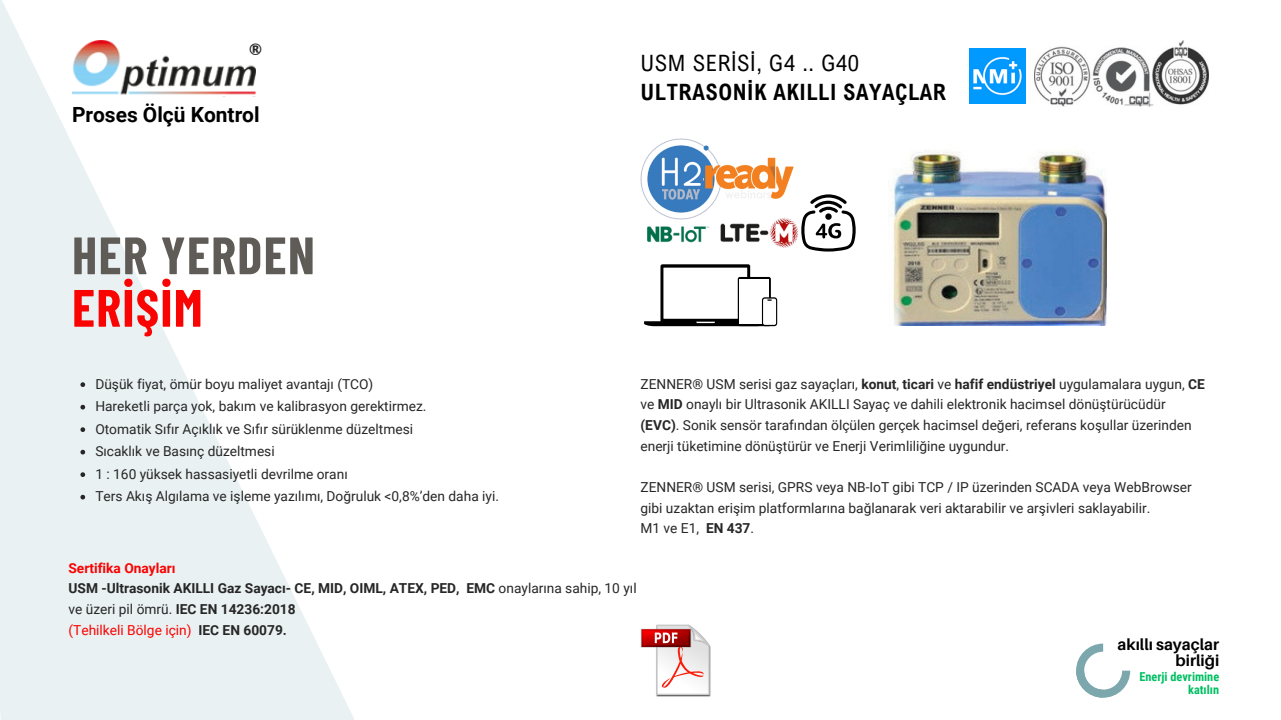
<style>
.page{position:relative;width:1281px;height:720px;background:#fff}
.page>*{position:absolute;margin:0;border:0;box-sizing:border-box;transform-origin:0 0}
.t1{font:700 52.5px "Barlow Condensed";letter-spacing:.025em;color:#5f5c58}
.t2{font:700 52.5px "Barlow Condensed";letter-spacing:.025em;color:#fa0303}
.t3{font:700 22.5px "Arial Nova Cond";letter-spacing:.025em;color:#000}
.t4{font:22.5px "Arial Nova Cond";letter-spacing:.025em;color:#000}
.t5{font:700 20.88px "Roboto";color:#000}
.t6{font:700 15.88px/15.1px "Aileron";color:#000;text-align:right}
.t7{font:800 15.75px "Lato";color:#282828}
.t8{font:13.75px/20.6px "Roboto";color:#262626}
.t9{font:700 13.75px/20.6px "Roboto";color:#262626}
.t10{font:700 12.25px/13.1px "Roboto Condensed";color:#00bf63;text-align:right}
.s1{font-weight:700}
.s2{color:#fa0303}
.s3{font-weight:400}
.s4{font-weight:400;color:#fa0303}
</style>
<div class="page">
<svg style="left:0;top:0;width:354px;height:720px;fill:#eaf1f2"></svg>
<img style="left:893px;top:151px;width:213px;height:174px">
<img style="left:647px;top:217px;width:151px;height:31px">
<img style="left:640px;top:139px;width:81px;height:80px">
<img style="left:704px;top:155px;width:90px;height:49px">
<svg style="left:762px;top:297px;width:15px;height:29px"></svg>
<div style="left:763px;top:299px;width:13px;height:26px;background:#fff;border-radius:2px"></div>
<svg style="left:644px;top:264px;width:128px;height:62px"></svg>
<img style="left:1034px;top:41px;width:175px;height:65px">
<img style="left:969px;top:48px;width:56px;height:56px">
<svg style="left:801px;top:194px;width:54px;height:58px"></svg>
<svg style="left:80px;top:382px;width:5px;height:5px"></svg>
<svg style="left:80px;top:405px;width:5px;height:5px"></svg>
<svg style="left:80px;top:427px;width:5px;height:5px"></svg>
<svg style="left:80px;top:450px;width:5px;height:5px"></svg>
<svg style="left:80px;top:472px;width:5px;height:5px"></svg>
<svg style="left:80px;top:495px;width:5px;height:5px"></svg>
<img style="left:656px;top:696px;width:55px;height:1px">
<svg style="left:641px;top:624px;width:70px;height:72px"></svg>
<img style="left:72px;top:41px;width:184px;height:55px">
<svg style="left:1076px;top:644px;width:54px;height:54px"></svg>
<p class="t7" style="left:249px;top:40px;width:14px">®</p>
<h5 class="t5" style="left:72px;top:103px;width:189px">Proses Ölçü Kontrol</h5>
<h1 class="t1" style="left:72px;top:222px;width:244px">HER YERDEN</h1>
<h1 class="t2" style="left:72px;top:274px;width:132px">ERİŞİM</h1>
<p class="t8" style="left:95px;top:374px;width:279px">Düşük fiyat, ömür boyu maliyet avantajı (TCO)</p>
<p class="t8" style="left:95px;top:396px;width:333px">Hareketli parça yok, bakım ve kalibrasyon gerektirmez.</p>
<p class="t8" style="left:95px;top:419px;width:319px">Otomatik Sıfır Açıklık ve Sıfır sürüklenme düzeltmesi</p>
<p class="t8" style="left:95px;top:441px;width:181px">Sıcaklık ve Basınç düzeltmesi</p>
<p class="t8" style="left:95px;top:464px;width:254px">1 : 160 yüksek hassasiyetli devrilme oranı</p>
<p class="t8" style="left:95px;top:486px;width:405px">Ters Akış Algılama ve işleme yazılımı, Doğruluk &lt;0,8%’den daha iyi.</p>
<h2 class="t4" style="left:640px;top:49px;width:220px">USM SERİSİ, G4 .. G40</h2>
<h2 class="t3" style="left:640px;top:78px;width:307px">ULTRASONİK AKILLI SAYAÇLAR</h2>
<p class="t8" style="left:640px;top:374px;width:566px">ZENNER® USM serisi gaz sayaçları, <span class="s1">konut</span>, <span class="s1">ticari</span> ve <span class="s1">hafif endüstriyel</span> uygulamalara uygun, <span class="s1">CE </span>ve <span class="s1">MID</span> onaylı bir Ultrasonik AKILLI Sayaç ve dahili elektronik hacimsel dönüştürücüdür <span class="s1">(EVC)</span>. Sonik sensör tarafından ölçülen gerçek hacimsel değeri, referans koşullar üzerinden enerji tüketimine dönüştürür ve Enerji Verimliliğine uygundur.</p>
<p class="t8" style="left:640px;top:477px;width:553px">ZENNER® USM serisi, GPRS veya NB-IoT gibi TCP / IP üzerinden SCADA veya WebBrowser gibi uzaktan erişim platformlarına bağlanarak veri aktarabilir ve arşivleri saklayabilir.<br>M1 ve E1, <span class="s1">EN 437</span>.</p>
<p class="t9" style="left:68px;top:558px;width:570px"><span class="s2">Sertifika Onayları<br></span>USM -Ultrasonik AKILLI Gaz Sayacı- CE, MID, OIML, ATEX, PED, EMC <span class="s3">onaylarına sahip, 10 yıl ve üzeri pil ömrü.</span> IEC EN 14236:2018<br><span class="s4">(Tehilkeli Bölge için)</span> IEC EN 60079.</p>
<h5 class="t6" style="left:1117px;top:637px;width:103px">akıllı sayaçlar birliği</h5>
<h5 class="t10" style="left:1139px;top:670px;width:81px">Enerji devrimine katılın</h5>
</div>
